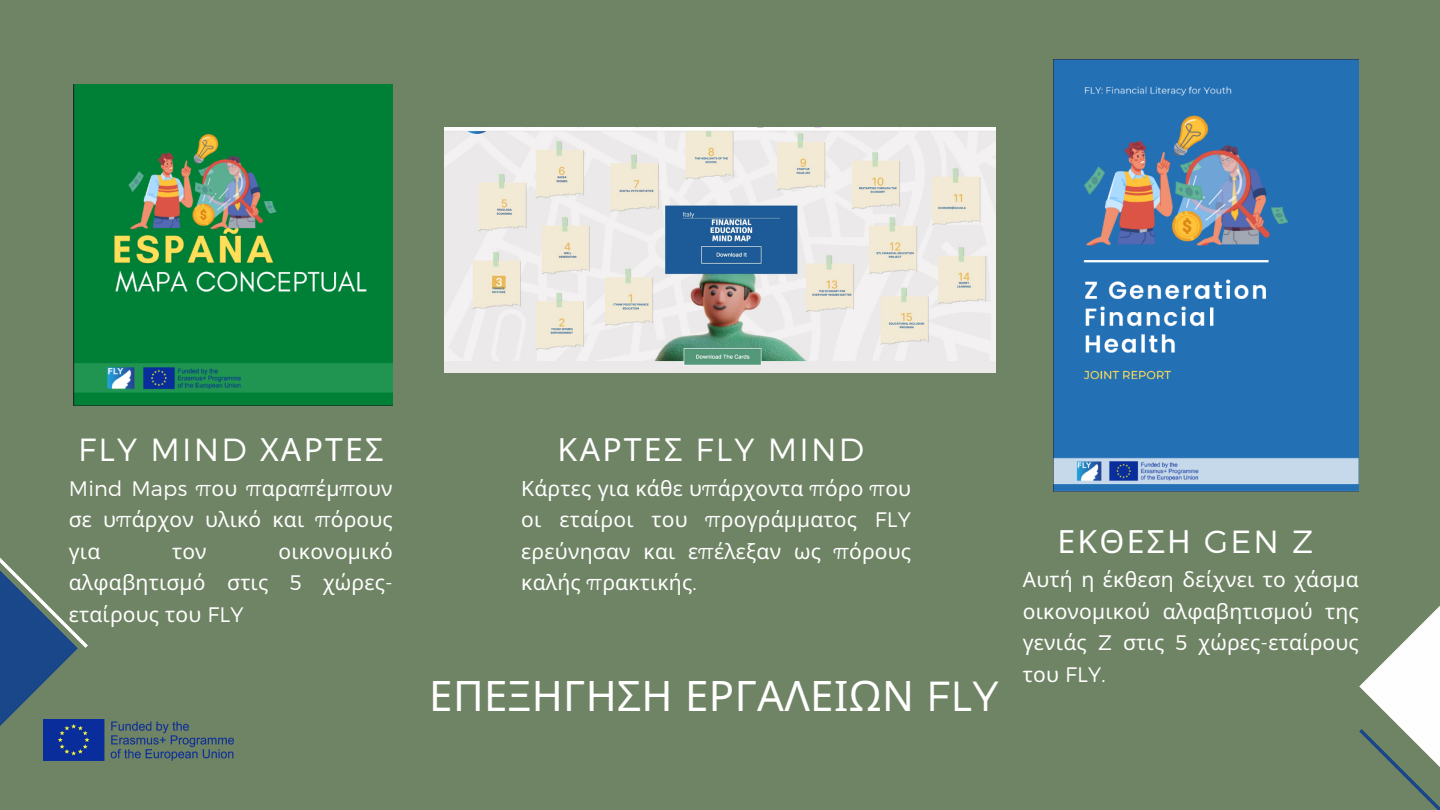
<style>
.page{position:relative;width:1440px;height:810px;background:#6f8464}
.page>*{position:absolute;margin:0;border:0;box-sizing:border-box;transform-origin:0 0}
.t1{font:42px "Noto Sans";letter-spacing:.01em;color:#fff}
.t2{font:300 32px "Montserrat";letter-spacing:.07em;color:#fff}
.t3{font:32px "Noto Sans";letter-spacing:.07em;color:#fff}
.t4{font:21px/31.5px "Noto Sans";letter-spacing:.01em;color:#fff;text-align:justify}
.s1{font-family:"Noto Sans";font-weight:400}
.s2{font-family:"Montserrat";font-weight:300}
</style>
<div class="page">
<svg style="left:0;top:558px;width:88px;height:203px"></svg>
<svg style="left:1359px;top:606px;width:81px;height:204px"></svg>
<img style="left:44px;top:720px;width:189px;height:41px">
<img style="left:73px;top:84px;width:320px;height:321px">
<img style="left:445px;top:128px;width:551px;height:244px">
<img style="left:1054px;top:60px;width:305px;height:432px">
<p class="t2" style="left:78px;top:429px;width:307px">FLY MIND <span class="s1">ΧΑΡΤΕΣ</span></p>
<p class="t4" style="left:69px;top:472px;width:325px"><span class="s2">Mind Maps π</span>ου <span class="s2">π</span>αρα<span class="s2">π</span>έμ<span class="s2">π</span>ουν σε υ<span class="s2">π</span>άρχον υλικό και <span class="s2">π</span>όρους για</p>
<p class="t4" style="left:69px;top:535px;width:326px;text-indent:210px">οικονομικό αλφαβητισμό στις <span class="s2">5</span> χώρες&shy;εταίρους του <span class="s2">FLY</span></p>
<p class="t4" style="left:172px;top:535px;width:36px">τον</p>
<p class="t2" style="left:558px;top:429px;width:308px"><span class="s1">ΚΑΡΤΕΣ</span> FLY MIND</p>
<p class="t4" style="left:521px;top:472px;width:391px">Κάρτες για κάθε υ<span class="s2">π</span>άρχοντα <span class="s2">π</span>όρο <span class="s2">π</span>ου οι εταίροι του <span class="s2">π</span>ρογράμματος <span class="s2">FLY </span>ερεύνησαν και ε<span class="s2">π</span>έλεξαν ως <span class="s2">π</span>όρους καλής <span class="s2">π</span>ρακτικής<span class="s2">.</span></p>
<p class="t1" style="left:429px;top:667px;width:571px">ΕΠΕΞΗΓΗΣΗ ΕΡΓΑΛΕΙΩΝ <span class="s2">FLY</span></p>
<p class="t3" style="left:1057px;top:519px;width:257px">ΕΚΘΕΣΗ <span class="s2">GEN Z</span></p>
<p class="t4" style="left:1023px;top:563px;width:337px">Αυτή η έκθεση δείχνει το χάσμα οικονομικού αλφαβητισμού της γενιάς <span class="s2">Z</span> στις <span class="s2">5</span> χώρες<span class="s2">-</span>εταίρους του <span class="s2">FLY.</span></p>
</div>
